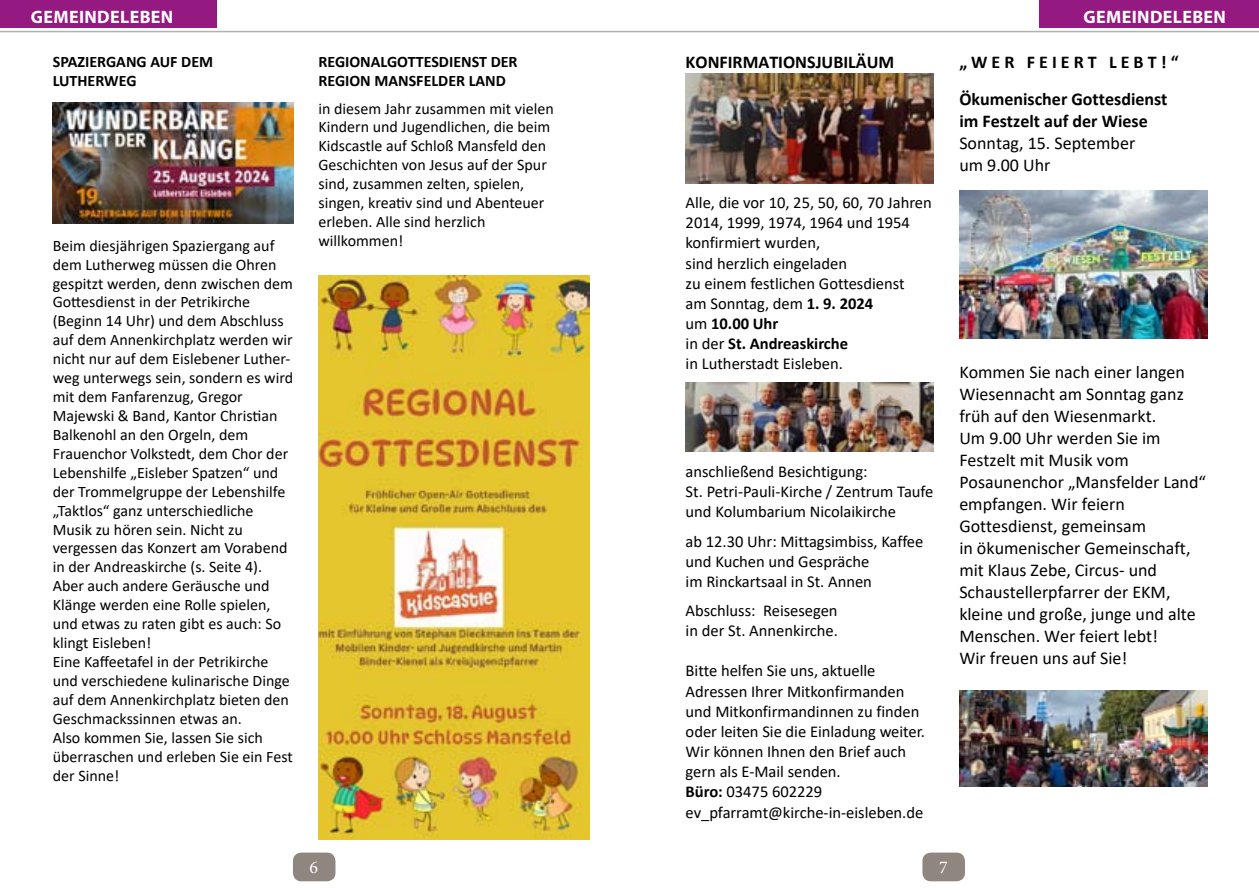
<style>
.page{position:relative;width:1259px;height:893px;background:#fff}
.page>*{position:absolute;margin:0;border:0;box-sizing:border-box;transform-origin:0 0}
.t1{font:18px/21.9px "Calibri";color:#000}
.t2{font:700 18px/36.8px "Calibri";color:#000}
.t3{font:700 18px "Myriad Pro";letter-spacing:.02em;color:#fff}
.t4{font:18px "Minion Pro";color:#fff}
.t5{font:16.5px/20.1px "Calibri";color:#000}
.t6{font:16.05px/18.9px "Calibri";color:#000}
.t7{font:700 16.05px/18.9px "Calibri";color:#000}
.s1{font-weight:700}
</style>
<div class="page">
<div style="left:293px;top:853px;width:42px;height:28px;background:#8f8680;border-radius:9px"></div>
<div style="left:922px;top:853px;width:43px;height:28px;background:#8f8680;border-radius:9px"></div>
<hr style="left:0;top:31px;width:1259px;height:1px;background:#afb0b0">
<img style="left:53px;top:102px;width:240px;height:121px">
<img style="left:318px;top:276px;width:271px;height:564px">
<img style="left:685px;top:73px;width:248px;height:110px">
<img style="left:685px;top:383px;width:248px;height:69px">
<img style="left:959px;top:190px;width:248px;height:149px">
<img style="left:959px;top:690px;width:248px;height:97px">
<div style="left:0;top:0;width:217px;height:28px;background:#941981"></div>
<div style="left:1040px;top:0;width:219px;height:28px;background:#941981"></div>
<p class="t3" style="left:31px;top:6px;width:144px">GEMEINDELEBEN</p>
<p class="t3" style="left:1083px;top:6px;width:144px">GEMEINDELEBEN</p>
<p class="t7" style="left:53px;top:52px;width:162px">SPAZIERGANG AUF DEM<br>LUTHERWEG</p>
<p class="t6" style="left:53px;top:235px;width:242px">Beim diesjährigen Spaziergang auf dem Lutherweg müssen die Ohren gespitzt werden, denn zwischen dem<br>Go=esdienst in der Petrikirche (Beginn 14 Uhr) und dem Abschluss auf dem Annenkirchplatz werden wir nicht nur auf dem Eislebener Luther&shy;weg unterwegs sein, sondern es wird mit dem Fanfarenzug, Gregor<br>Majewski &amp; Band, Kantor ChrisOan<br>Balkenohl an den Orgeln, dem<br>Frauenchor Volkstedt, dem Chor der<br>Lebenshilfe „Eisleber Spatzen“ und der Trommelgruppe der Lebenshilfe „Taktlos“ ganz unterschiedliche<br>Musik zu hören sein. Nicht zu vergessen das Konzert am Vorabend in der Andreaskirche (s. Seite 4).<br>Aber auch andere Geräusche und<br>Klänge werden eine Rolle spielen, und etwas zu raten gibt es auch: So klingt Eisleben!<br>Eine Kaffeetafel in der Petrikirche und verschiedene kulinarische Dinge auf dem Annenkirchplatz bieten den<br>Geschmackssinnen etwas an.<br>Also kommen Sie, lassen Sie sich überraschen und erleben Sie ein Fest der Sinne!</p>
<p class="t7" style="left:318px;top:52px;width:201px">REGIONALGOTTESDIENST DER<br>REGION MANSFELDER LAND</p>
<p class="t6" style="left:318px;top:98px;width:237px">in diesem Jahr zusammen mit vielen<br>Kindern und Jugendlichen, die beim<br>Kidscastle auf Schloß Mansfeld den<br>Geschichten von Jesus auf der Spur sind, zusammen zelten, spielen, singen, kreaOv sind und Abenteuer erleben. Alle sind herzlich willkommen!</p>
<p class="t2" style="left:685px;top:44px;width:210px">KONFIRMATIONSJUBILÄUM</p>
<p class="t5" style="left:685px;top:192px;width:248px">Alle, die vor 10, 25, 50, 60, 70 Jahren<br>2014, 1999, 1974, 1964 und 1954 konfirmiert wurden,<br>sind herzlich eingeladen<br>zu einem festlichen Gottesdienst<br>am Sonntag, dem <span class="s1">1. 9. 2024<br></span>um <span class="s1">10.00 Uhr<br></span>in der <span class="s1">St. Andreaskirche<br></span>in Lutherstadt Eisleben.</p>
<p class="t5" style="left:685px;top:461px;width:249px">anschließend Besichtigung:<br>St. Petri-Pauli-Kirche / Zentrum Taufe und Kolumbarium Nicolaikirche</p>
<p class="t5" style="left:685px;top:531px;width:239px">ab 12.30 Uhr: Mittagsimbiss, Kaffee und Kuchen und Gespräche<br>im Rinckartsaal in St. Annen</p>
<p class="t5" style="left:685px;top:600px;width:154px">Abschluss: Reisesegen in der St. Annenkirche.</p>
<p class="t5" style="left:685px;top:660px;width:241px">Bitte helfen Sie uns, aktuelle<br>Adressen Ihrer Mitkonfirmanden und Mitkonfirmandinnen zu finden oder leiten Sie die Einladung weiter.<br>Wir können Ihnen den Brief auch gern als E-Mail senden.<br><span class="s1">Büro:</span> 03475 602229 ev_pfarramt@kirche-in-eisleben.de</p>
<p class="t2" style="left:959px;top:44px;width:221px">„WER FEIERT LEBT!“<br>Ökumenischer Gottesdienst</p>
<p class="t2" style="left:959px;top:102px;width:190px">im Festzelt auf der Wiese</p>
<p class="t1" style="left:959px;top:132px;width:177px">Sonntag, 15. September um 9.00 Uhr</p>
<p class="t1" style="left:959px;top:361px;width:248px">Kommen Sie nach einer langen<br>Wiesennacht am Sonntag ganz früh auf den Wiesenmarkt.<br>Um 9.00 Uhr werden Sie im<br>Festzelt mit Musik vom<br>Posaunenchor „Mansfelder Land“ empfangen. Wir feiern<br>Gottesdienst, gemeinsam<br>in ökumenischer Gemeinschaft, mit Klaus Zebe, Circus- und<br>Schaustellerpfarrer der EKM, kleine und große, junge und alte<br>Menschen. Wer feiert lebt!<br>Wir freuen uns auf Sie!</p>
<p class="t4" style="left:310px;top:856px;width:10px">6</p>
<p class="t4" style="left:939px;top:856px;width:10px">7</p>
</div>
